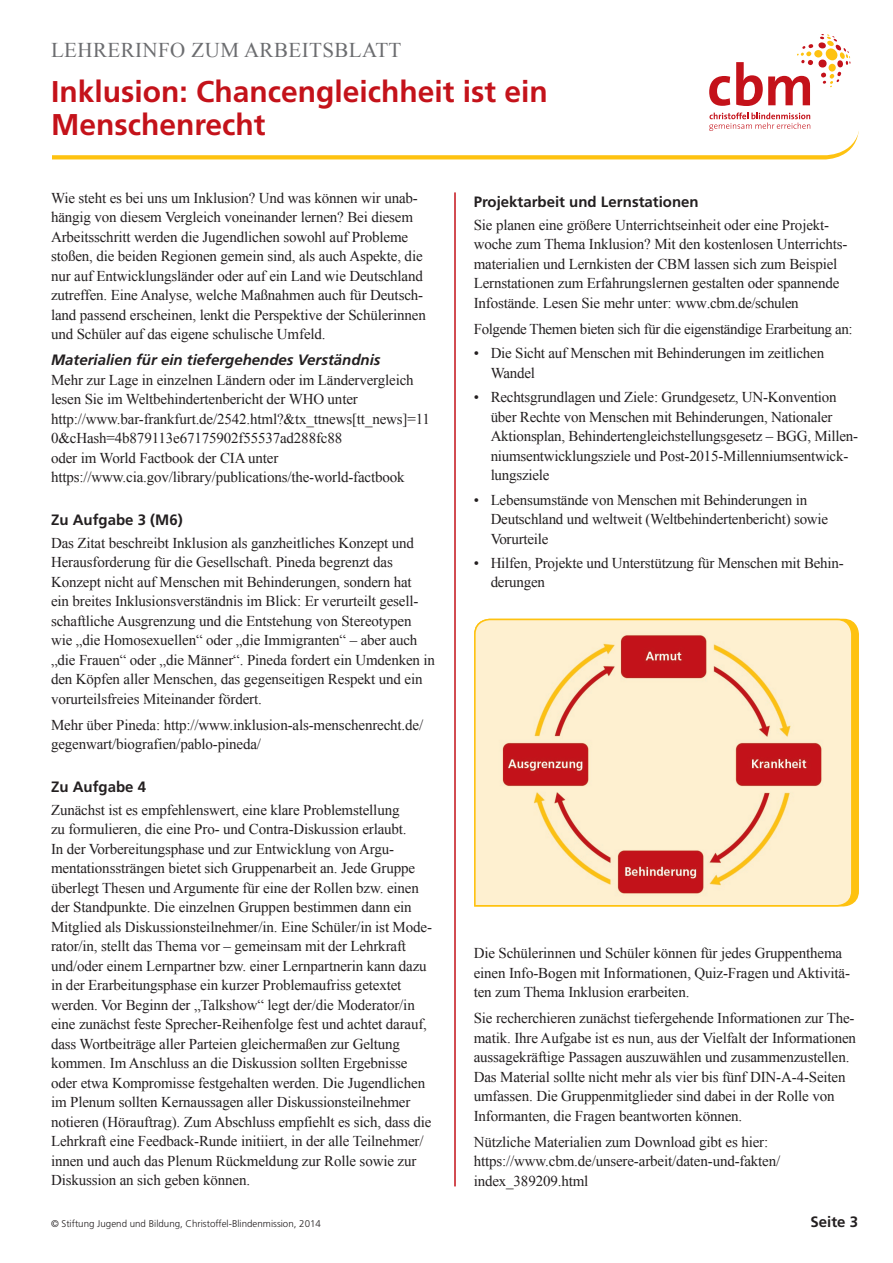
<style>
.page{position:relative;width:893px;height:1263px;background:#fff}
.page>*{position:absolute;margin:0;border:0;box-sizing:border-box;transform-origin:0 0}
.t1{font:700 30px/33px "Frutiger";color:#c4121a}
.t2{font:21px "Times New Roman";color:#6c6d70}
.t3{font:15px/19.5px "Times New Roman";letter-spacing:-.01em;color:#231f20}
.t4{font:700 15px "Frutiger";color:#231f20}
.t5{font:italic 700 15px "Frutiger";color:#231f20}
.t6{font:300 9.75px "Frutiger";color:#231f20}
</style>
<div class="page">
<svg style="left:52px;top:155px;width:790px;height:4px;background:#fec51d"></svg>
<svg style="left:709px;top:76px;width:21px;height:30px"></svg>
<svg style="left:709px;top:113px;width:101px;height:18px"></svg>
<svg style="left:736px;top:34px;width:114px;height:72px"></svg>
<hr style="left:454px;top:192px;width:2px;height:994px;background:#c4121a">
<svg style="left:474px;top:618px;width:379px;height:289px;background:#fee8b1"></svg>
<img style="left:484px;top:631px;width:357px;height:267px">
<h2 class="t2" style="left:51px;top:36px;width:28px">Lehrerinfo</h2>
<h2 class="t2" style="left:192px;top:36px;width:17px">zum</h2>
<h2 class="t2" style="left:244px;top:36px;width:30px">Arbeitsblatt</h2>
<h1 class="t1" style="left:51px;top:75px;width:498px">Inklusion: Chancengleichheit ist ein<br>Menschenrecht</h1>
<p class="t3" style="left:51px;top:188px;width:376px">Wie steht es bei uns um Inklusion? Und was können wir unab&shy;hängig von diesem Vergleich voneinander lernen? Bei diesem Arbeitsschritt werden die Jugendlichen sowohl auf Probleme stoßen, die beiden Regionen gemein sind, als auch Aspekte, die nur auf Entwicklungsländer oder auf ein Land wie Deutschland zutreffen. Eine Analyse, welche Maßnahmen auch für Deutsch&shy;land passend erscheinen, lenkt die Perspektive der Schülerinnen und Schüler auf das eigene schulische Umfeld.</p>
<h3 class="t5" style="left:51px;top:351px;width:331px">Materialien für ein tiefergehendes Verständnis</h3>
<p class="t3" style="left:51px;top:370px;width:380px">Mehr zur Lage in einzelnen Ländern oder im Ländervergleich lesen Sie im Weltbehindertenbericht der WHO unter http://www.bar-frankfurt.de/2542.html?&amp;tx_ttnews[tt_news]=11<br>0&amp;cHash=4b879113e67175902f55537ad288fc88<br>oder im World Factbook der CIA unter https://www.cia.gov/library/publications/the-world-factbook</p>
<h2 class="t4" style="left:51px;top:511px;width:133px">Zu Aufgabe 3 (M6)</h2>
<p class="t3" style="left:51px;top:533px;width:386px">Das Zitat beschreibt Inklusion als ganzheitliches Konzept und Herausforderung für die Gesellschaft. Pineda begrenzt das Konzept nicht auf Menschen mit Behinderungen, sondern hat<br>ein breites Inklusionsverständnis im Blick: Er verurteilt gesell&shy;schaftliche Ausgrenzung und die Entstehung von Stereotypen wie „die Homosexuellen“ oder „die Immigranten“ – aber auch „die Frauen“ oder „die Männer“. Pineda fordert ein Umdenken in den Köpfen aller Menschen, das gegenseitigen Respekt und ein vorurteilsfreies Miteinander fördert.</p>
<p class="t3" style="left:51px;top:715px;width:374px">Mehr über Pineda: http://www.inklusion-als-menschenrecht.de/ gegenwart/biografien/pablo-pineda/</p>
<h2 class="t4" style="left:51px;top:778px;width:97px">Zu Aufgabe 4</h2>
<p class="t3" style="left:51px;top:800px;width:382px">Zunächst ist es empfehlenswert, eine klare Problemstellung<br>zu formulieren, die eine Pro- und Contra-Diskussion erlaubt.<br>In der Vorbereitungsphase und zur Entwicklung von Argu&shy;mentationssträngen bietet sich Gruppenarbeit an. Jede Gruppe überlegt Thesen und Argumente für eine der Rollen bzw. einen der Standpunkte. Die einzelnen Gruppen bestimmen dann ein Mitglied als Diskussionsteilnehmer/in. Eine Schüler/in ist Mode&shy;rator/in, stellt das Thema vor – gemeinsam mit der Lehrkraft und/oder einem Lernpartner bzw. einer Lernpartnerin kann dazu in der Erarbeitungsphase ein kurzer Problemaufriss getextet werden. Vor Beginn der „Talkshow“ legt der/die Moderator/in eine zunächst feste Sprecher-Reihenfolge fest und achtet darauf, dass Wortbeiträge aller Parteien gleichermaßen zur Geltung kommen. Im Anschluss an die Diskussion sollten Ergebnisse oder etwa Kompromisse festgehalten werden. Die Jugendlichen im Plenum sollten Kernaussagen aller Diskussionsteilnehmer notieren (Hörauftrag). Zum Abschluss empfiehlt es sich, dass die Lehrkraft eine Feedback-Runde initiiert, in der alle Teilnehmer/ innen und auch das Plenum Rückmeldung zur Rolle sowie zur Diskussion an sich geben können.</p>
<h2 class="t4" style="left:474px;top:193px;width:227px">Projektarbeit und Lernstationen</h2>
<p class="t3" style="left:474px;top:215px;width:371px">Sie planen eine größere Unterrichtseinheit oder eine Projekt&shy;woche zum Thema Inklusion? Mit den kostenlosen Unterrichts materialien und Lernkisten der CBM lassen sich zum Beispiel Lernstationen zum Erfahrungslernen gestalten oder spannende Infostände. Lesen Sie mehr unter: www.cbm.de/schulen</p>
<p class="t3" style="left:474px;top:319px;width:380px">Folgende Themen bieten sich für die eigenständige Erarbeitung an:</p>
<p class="t3" style="left:491px;top:343px;width:335px;text-indent:-17px">• Die Sicht auf Menschen mit Behinderungen im zeitlichen<br>Wandel</p>
<p class="t3" style="left:491px;top:387px;width:369px;text-indent:-17px">• Rechtsgrundlagen und Ziele: Grundgesetz, UN-Konvention über Rechte von Menschen mit Behinderungen, Nationaler Aktionsplan, Behindertengleichstellungsgesetz – BGG, Millen&shy;niumsentwicklungsziele und Post-2015-Millenniumsentwick&shy;lungsziele</p>
<p class="t3" style="left:491px;top:489px;width:339px;text-indent:-17px">• Lebensumstände von Menschen mit Behinderungen in<br>Deutschland und weltweit (Weltbehindertenbericht) sowie<br>Vorurteile</p>
<p class="t3" style="left:491px;top:553px;width:354px;text-indent:-17px">• Hilfen, Projekte und Unterstützung für Menschen mit Behin&shy;derungen</p>
<p class="t3" style="left:474px;top:943px;width:378px">Die Schülerinnen und Schüler können für jedes Gruppenthema einen Info-Bogen mit Informationen, Quiz-Fragen und Aktivitä&shy;ten zum Thema Inklusion erarbeiten.</p>
<p class="t3" style="left:474px;top:1008px;width:384px">Sie recherchieren zunächst tiefergehende Informationen zur The&shy;matik. Ihre Aufgabe ist es nun, aus der Vielfalt der Informationen aus sagekräftige Passagen auszuwählen und zusammenzustellen.<br>Das Material sollte nicht mehr als vier bis fünf DIN-A-4-Seiten umfassen. Die Gruppenmitglieder sind dabei in der Rolle von Informanten, die Fragen beantworten können.</p>
<p class="t3" style="left:474px;top:1131px;width:308px">Nützliche Materialien zum Download gibt es hier: https://www.cbm.de/unsere-arbeit/daten-und-fakten/ index_389209.html</p>
<p class="t6" style="left:51px;top:1218px;width:271px">© Stiftung Jugend und Bildung, Christoffel-Blindenmission, 2014</p>
<p class="t4" style="left:811px;top:1213px;width:49px">Seite 3</p>
</div>
